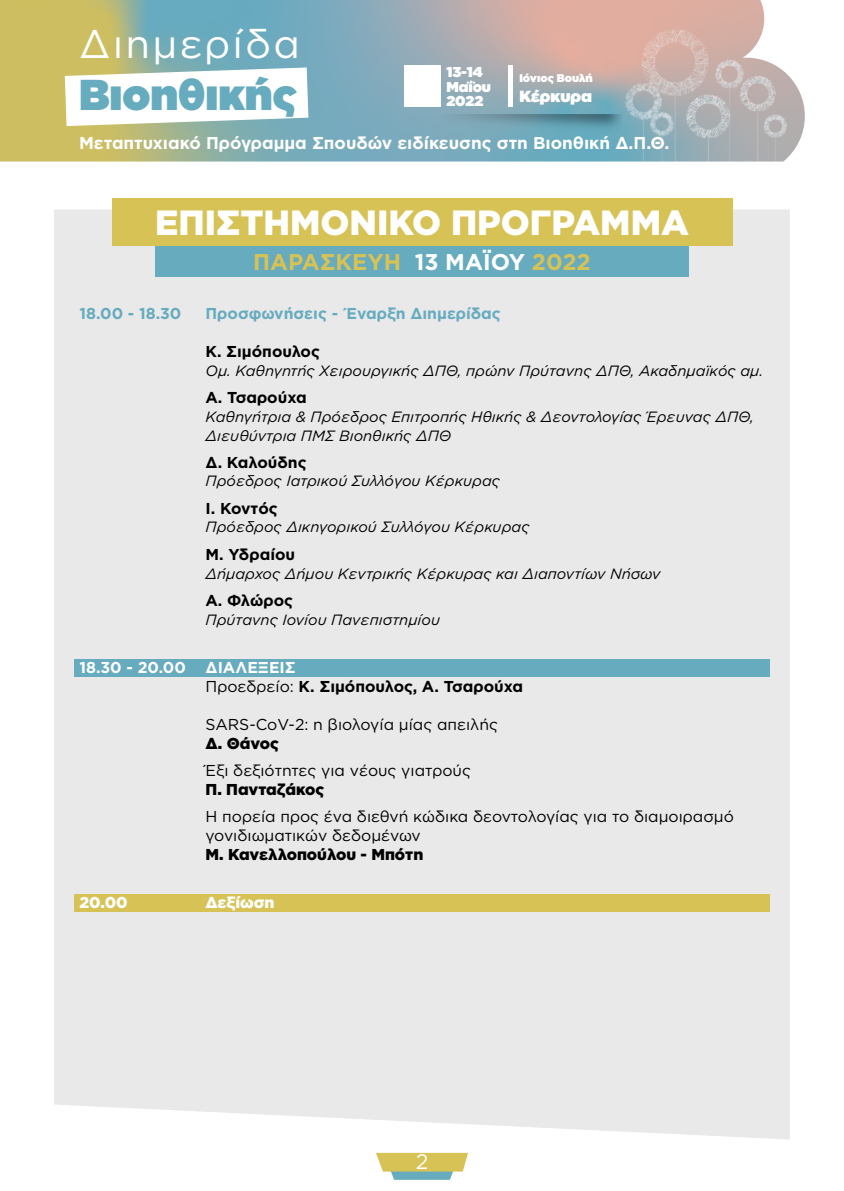
<style>
.page{position:relative;width:844px;height:1191px;background:#fff}
.page>*{position:absolute;margin:0;border:0;box-sizing:border-box;transform-origin:0 0}
.t1{font:900 43.05px "Gotham Greek";color:#66abbe}
.t2{font:39.9px "Gotham Greek";letter-spacing:.06em;color:#fff}
.t3{font:900 35px "Gotham Greek";color:#fff}
.t4{font:700 22.75px "Gotham Greek";color:#d7c256}
.t5{font:21px "Gotham Greek";color:#fff}
.t6{font:700 17.15px "Gotham Greek";color:#fff}
.t7{font:900 16.1px "Gotham Greek";color:#fff}
.t8{font:15.75px/18.9px "Gotham Greek";color:#000}
.t9{font:700 15.75px/18.9px "Gotham Greek";color:#000}
.t10{font:700 15.75px "Gotham Greek";color:#66abbe}
.t11{font:900 15.75px "Gotham Greek";color:#000}
.t12{font:900 15.75px "Gotham Greek";color:#fff}
.t13{font:italic 14.88px/18.9px "Gotham Greek";color:#000}
.t14{font:900 14.35px/14.7px "Gotham Greek";color:#fff}
.t15{font:900 11.2px "Gotham Greek";color:#fff}
.s1{color:#fff}
.s2{font-weight:400}
</style>
<div class="page">
<svg style="left:376px;top:1152px;width:92px;height:27px;background:#cac885"></svg>
<svg style="left:0;top:0;width:804px;height:161px;background:#a2b1a4"></svg>
<svg style="left:65px;top:67px;width:243px;height:59px"></svg>
<img style="left:404px;top:115px;width:213px;height:22px">
<div style="left:404px;top:65px;width:36px;height:41px;background:#fff"></div>
<hr style="left:508px;top:65px;width:4px;height:41px;background:#fff">
<img style="left:617px;top:30px;width:177px;height:189px">
<div style="left:54px;top:209px;width:735px;height:930px;background:#e9e9ea"></div>
<div style="left:74px;top:658px;width:695px;height:18px;background:#66abbe"></div>
<div style="left:74px;top:894px;width:695px;height:18px;background:#d7c256"></div>
<div style="left:155px;top:246px;width:533px;height:30px;background:#66abbe"></div>
<div style="left:112px;top:198px;width:620px;height:48px;background:#d7c256"></div>
<h2 class="t2" style="left:79px;top:22px;width:222px">Διημερίδα</h2>
<h1 class="t1" style="left:79px;top:70px;width:219px">Βιοηθικής</h1>
<p class="t14" style="left:446px;top:64px;width:46px">13-14<br>Μαΐου<br>2022</p>
<p class="t15" style="left:519px;top:72px;width:75px">Ιόνιος Βουλή</p>
<p class="t7" style="left:519px;top:86px;width:74px">Κέρκυρα</p>
<p class="t6" style="left:79px;top:133px;width:591px">Μεταπτυχιακό Πρόγραμμα Σπουδών ειδίκευσης στη Βιοηθική Δ.Π.Θ.</p>
<h3 class="t3" style="left:155px;top:202px;width:535px">ΕΠΙΣΤΗΜΟΝΙΚΌ ΠΡΌΓΡΑΜΜΑ</h3>
<h3 class="t4" style="left:253px;top:248px;width:339px">ΠΑΡΑΣΚΕΥΗ <span class="s1">13 ΜΑΪΟΥ</span> 2022</h3>
<p class="t10" style="left:79px;top:304px;width:103px">18.00 - 18.30</p>
<p class="t10" style="left:205px;top:304px;width:297px">Προσφωνήσεις - Έναρξη Διημερίδας</p>
<p class="t9" style="left:205px;top:341px;width:116px">Κ. Σιμόπουλος</p>
<p class="t13" style="left:205px;top:361px;width:559px">Ομ. Καθηγητής Χειρουργικής ΔΠΘ, πρώην Πρύτανης ΔΠΘ, Ακαδημαϊκός αμ.</p>
<p class="t9" style="left:205px;top:388px;width:103px">Α. Τσαρούχα</p>
<p class="t13" style="left:205px;top:407px;width:550px">Καθηγήτρια &amp; Πρόεδρος Επιτροπής Ηθικής &amp; Δεοντολογίας Έρευνας ΔΠΘ,<br>Διευθύντρια ΠΜΣ Βιοηθικής ΔΠΘ</p>
<p class="t9" style="left:205px;top:453px;width:103px">Δ. Καλούδης</p>
<p class="t13" style="left:205px;top:471px;width:296px">Πρόεδρος Ιατρικού Συλλόγου Κέρκυρας</p>
<p class="t9" style="left:205px;top:498px;width:74px">Ι. Κοντός</p>
<p class="t13" style="left:205px;top:517px;width:325px">Πρόεδρος Δικηγορικού Συλλόγου Κέρκυρας</p>
<p class="t9" style="left:205px;top:544px;width:91px">Μ. Υδραίου</p>
<p class="t13" style="left:205px;top:564px;width:456px">Δήμαρχος Δήμου Κεντρικής Κέρκυρας και Διαποντίων Νήσων</p>
<p class="t9" style="left:205px;top:590px;width:89px">Α. Φλώρος</p>
<p class="t13" style="left:205px;top:610px;width:236px">Πρύτανης Ιονίου Πανεπιστημίου</p>
<p class="t9" style="left:205px;top:657px;width:319px;text-indent:-126px"><span class="s1">18.30 - 20.00 ΔΙΑΛΕΞΕΙΣ<br></span><span class="s2">Προεδρείο:</span> Κ. Σιμόπουλος, Α. Τσαρούχα</p>
<p class="t8" style="left:205px;top:714px;width:294px">SARS-CoV-2: η βιολογία μίας απειλής</p>
<p class="t11" style="left:205px;top:734px;width:75px">Δ. Θάνος</p>
<p class="t8" style="left:205px;top:761px;width:267px">Έξι δεξιότητες για νέους γιατρούς</p>
<p class="t11" style="left:205px;top:780px;width:120px">Π. Πανταζάκος</p>
<p class="t8" style="left:205px;top:807px;width:529px">Η πορεία προς ένα διεθνή κώδικα δεοντολογίας για το διαμοιρασμό γονιδιωματικών δεδομένων</p>
<p class="t11" style="left:205px;top:845px;width:219px">Μ. Κανελλοπούλου - Μπότη</p>
<p class="t12" style="left:79px;top:893px;width:50px">20.00</p>
<p class="t12" style="left:205px;top:893px;width:70px">Δεξίωση</p>
<h3 class="t5" style="left:415px;top:1150px;width:14px">2</h3>
</div>
